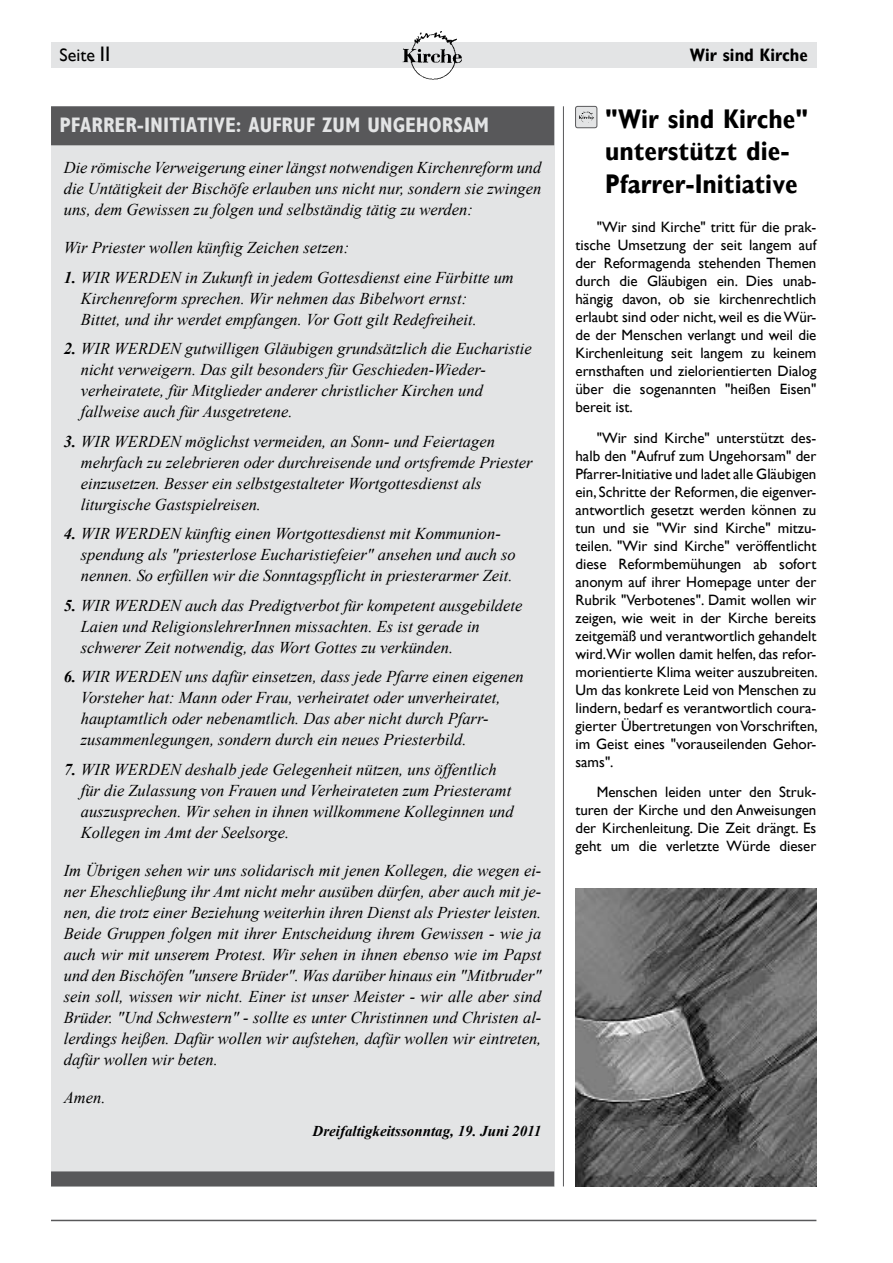
<style>
.page{position:relative;width:893px;height:1263px;background:#fff}
.page>*{position:absolute;margin:0;border:0;box-sizing:border-box;transform-origin:0 0}
.t1{font:700 27px/32.4px "Gill Sans Condensed";color:#000}
.t2{font:700 21px "Gill Sans Condensed";color:#e3e4e5}
.t3{font:700 18px "Gill Sans Condensed";color:#000}
.t4{font:18px "Gill Sans";color:#000}
.t5{font:italic 16.5px/21px "Times New Roman";color:#000}
.t6{font:15px/18px "Gill Sans";color:#000;text-align:justify}
.t7{font:italic 700 15px "Times New Roman";color:#000}
.s1{font-size:21px}
.s2{font-weight:700}
</style>
<div class="page">
<div style="left:51px;top:43px;width:765px;height:25px;background:#e3e4e5"></div>
<img style="left:400px;top:31px;width:66px;height:49px">
<hr style="left:51px;top:1220px;width:765px;height:1px;background:#58585a">
<hr style="left:563px;top:106px;width:1px;height:1080px;background:#58585a">
<div style="left:576px;top:106px;width:21px;height:22px;background:#e3e4e5;border-radius:2px"></div>
<img style="left:579px;top:111px;width:15px;height:12px">
<div style="left:575px;top:106px;width:22px;height:22px;border:1px solid #58585a;border-radius:2px"></div>
<div style="left:51px;top:106px;width:503px;height:1080px;background:#e3e4e5"></div>
<div style="left:51px;top:106px;width:503px;height:39px;background:#58585a"></div>
<div style="left:51px;top:1171px;width:503px;height:15px;background:#58585a"></div>
<img style="left:575px;top:889px;width:241px;height:297px">
<p class="t4" style="left:60px;top:45px;width:52px">Seite <span class="s1">II</span></p>
<p class="t3" style="left:690px;top:44px;width:120px">Wir sind Kirche</p>
<p class="t2" style="left:60px;top:112px;width:358px">Pfarrer-Initiative: AUFRUF ZUM UNGEHORSA</p>
<p class="t2" style="left:474px;top:112px;width:17px">M</p>
<p class="t5" style="left:64px;top:157px;width:479px;text-align:justify">Die römische Verweigerung einer längst notwendigen Kirchenreform und die Untätigkeit der Bischöfe erlauben uns nicht nur, sondern sie zwingen uns, dem Gewissen zu folgen und selbständig tätig zu werden:</p>
<p class="t5" style="left:64px;top:237px;width:287px">Wir Priester wollen künftig Zeichen setzen:</p>
<p class="t5" style="left:81px;top:266px;width:435px;text-indent:-17px"><span class="s2">1.</span> WIR WERDEN in Zukunft in jedem Gottesdienst eine Fürbitte um<br>Kirchenreform sprechen. Wir nehmen das Bibelwort ernst:<br>Bittet, und ihr werdet empfangen. Vor Gott gilt Redefreiheit.</p>
<p class="t5" style="left:81px;top:338px;width:452px;text-indent:-17px"><span class="s2">2.</span> WIR WERDEN gutwilligen Gläubigen grundsätzlich die Eucharistie nicht verweigern. Das gilt besonders für Geschieden-Wieder&shy;verheiratete, für Mitglieder anderer christlicher Kirchen und fallweise auch für Ausgetretene.</p>
<p class="t5" style="left:81px;top:430px;width:453px;text-indent:-17px"><span class="s2">3.</span> WIR WERDEN möglichst vermeiden, an Sonn- und Feiertagen mehrfach zu zelebrieren oder durchreisende und ortsfremde Priester einzusetzen. Besser ein selbstgestalteter Wortgottesdienst als liturgische Gastspielreisen.</p>
<p class="t5" style="left:81px;top:523px;width:437px;text-indent:-17px"><span class="s2">4.</span> WIR WERDEN künftig einen Wortgottesdienst mit Kommunion&shy;spendung als "priesterlose Eucharistiefeier" ansehen und auch so nennen. So erfüllen wir die Sonntagspflicht in priesterarmer Zeit.</p>
<p class="t5" style="left:81px;top:594px;width:443px;text-indent:-17px"><span class="s2">5.</span> WIR WERDEN auch das Predigtverbot für kompetent ausgebildete<br>Laien und ReligionslehrerInnen missachten. Es ist gerade in schwerer Zeit notwendig, das Wort Gottes zu verkünden.</p>
<p class="t5" style="left:81px;top:666px;width:444px;text-indent:-17px"><span class="s2">6.</span> WIR WERDEN uns dafür einsetzen, dass jede Pfarre einen eigenen Vorsteher hat: Mann oder Frau, verheiratet oder unverheiratet, hauptamtlich oder nebenamtlich. Das aber nicht durch Pfarr&shy;zusammenlegungen, sondern durch ein neues Priesterbild.</p>
<p class="t5" style="left:81px;top:758px;width:434px;text-indent:-17px"><span class="s2">7.</span> WIR WERDEN deshalb jede Gelegenheit nützen, uns öffentlich für die Zulassung von Frauen und Verheirateten zum Priesteramt auszusprechen. Wir sehen in ihnen willkommene Kolleginnen und Kollegen im Amt der Seelsorge.</p>
<p class="t5" style="left:64px;top:859px;width:479px;text-align:justify">Im Übrigen sehen wir uns solidarisch mit jenen Kollegen, die wegen ei&shy;ner Eheschließung ihr Amt nicht mehr ausüben dürfen, aber auch mit je&shy;nen, die trotz einer Beziehung weiterhin ihren Dienst als Priester leisten.<br>Beide Gruppen folgen mit ihrer Entscheidung ihrem Gewissen - wie ja auch wir mit unserem Protest. Wir sehen in ihnen ebenso wie im Papst und den Bischöfen "unsere Brüder". Was darüber hinaus ein "Mitbruder" sein soll, wissen wir nicht. Einer ist unser Meister - wir alle aber sind Brüder. "Und Schwestern" - sollte es unter Christinnen und Christen al&shy;lerdings heißen. Dafür wollen wir aufstehen, dafür wollen wir eintreten, dafür wollen wir beten.</p>
<p class="t5" style="left:64px;top:1086px;width:43px">Amen.</p>
<p class="t7" style="left:313px;top:1121px;width:230px">Dreifaltigkeitssonntag, 19. Juni 2011</p>
<h1 class="t1" style="left:605px;top:102px;width:204px">"Wir sind Kirche" unterstützt die-<br>Pfarrer-Initiative</h1>
<p class="t6" style="left:575px;top:218px;width:242px;text-indent:21px">"Wir sind Kirche" tritt für die prak&shy;tische Umsetzung der seit langem auf der Reformagenda stehenden Themen durch die Gläubigen ein. Dies unab&shy;hängig davon, ob sie kirchenrechtlich erlaubt sind oder nicht, weil es die Wür&shy;de der Menschen verlangt und weil die Kirchenleitung seit langem zu keinem ernsthaften und zielorientierten Dialog über die sogenannten "heißen Eisen" bereit ist.</p>
<p class="t6" style="left:575px;top:429px;width:244px;text-indent:21px">"Wir sind Kirche" unterstützt des&shy;halb den "Aufruf zum Ungehorsam" der Pfarrer-Initiative und ladet alle Gläubigen ein, Schritte der Reformen, die eigenver&shy;antwortlich gesetzt werden können zu tun und sie "Wir sind Kirche" mitzu&shy;teilen. "Wir sind Kirche" veröffentlicht diese Reformbemühungen ab sofort anonym auf ihrer Homepage unter der Rubrik "Verbotenes". Damit wollen wir zeigen, wie weit in der Kirche bereits zeitgemäß und verantwortlich gehandelt wird.Wir wollen damit helfen, das refor&shy;morientierte Klima weiter auszubreiten.<br>Um das konkrete Leid von Menschen zu lindern, bedarf es verantwortlich coura&shy;gierter Übertretungen von Vorschriften, im Geist eines "vorauseilenden Gehor&shy;sams".</p>
<p class="t6" style="left:575px;top:784px;width:242px;text-indent:21px">Menschen leiden unter den Struk&shy;turen der Kirche und den Anweisungen der Kirchenleitung. Die Zeit drängt. Es geht um die verletzte Würde dieser</p>
</div>
